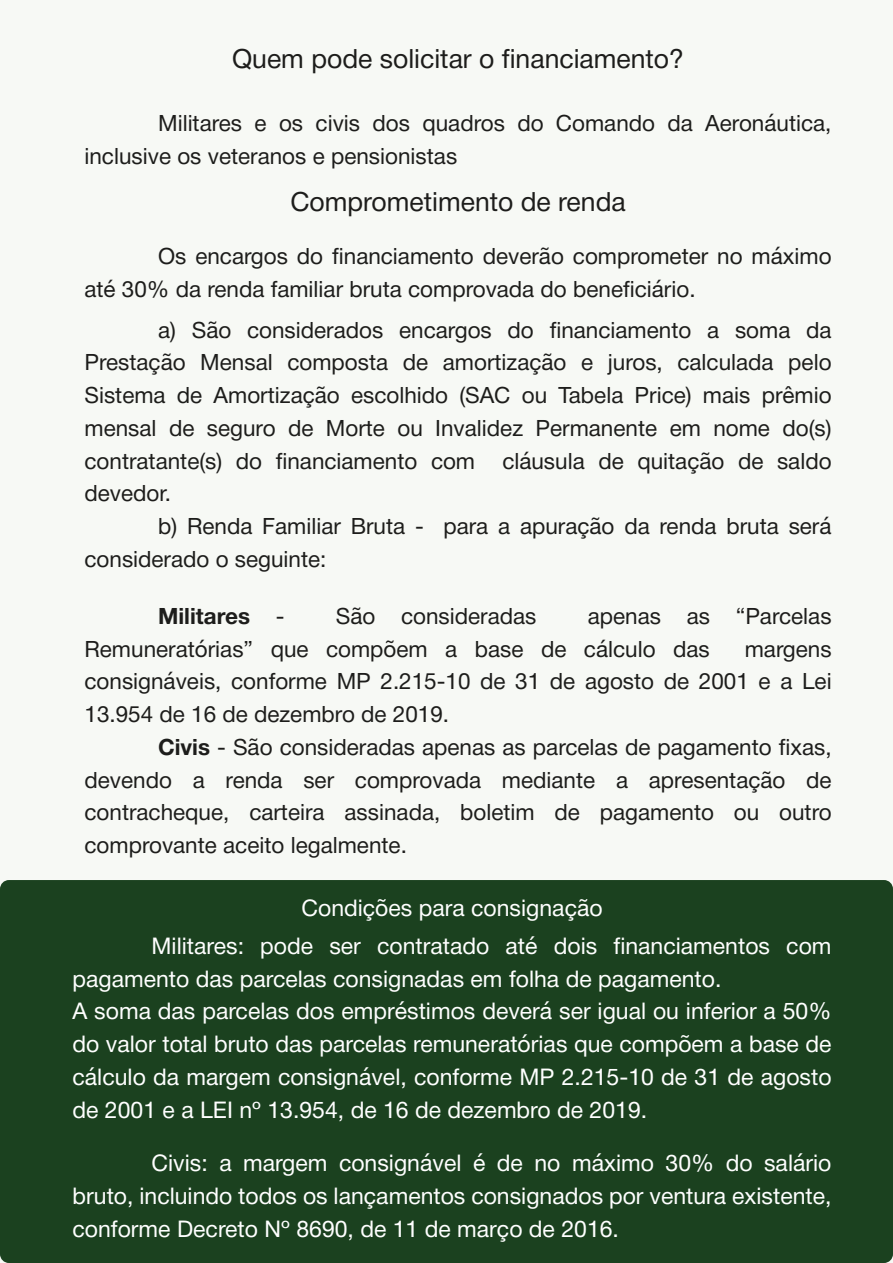
<style>
.page{position:relative;width:893px;height:1263px;background:#f7f9f5}
.page>*{position:absolute;margin:0;border:0;box-sizing:border-box;transform-origin:0 0}
.t1{font:26.55px "Helvetica Neue";color:#1d1d1b}
.t2{font:23.1px/32.8px "Helvetica Neue";color:#fff}
.t3{font:22.5px/32.7px "Helvetica Neue";color:#1d1d1b}
.t4{font:700 22.5px "Helvetica Neue";color:#1d1d1b}
.s1{font-weight:400}
.s2{font-weight:700}
</style>
<div class="page">
<div style="left:0;top:880px;width:893px;height:383px;background:#1b411f;border-radius:9px"></div>
<p class="t1" style="left:232px;top:39px;width:453px">Quem pode solicitar o financiamento?</p>
<p class="t3" style="left:84px;top:108px;width:748px;text-indent:74px">Militares e os civis dos quadros do Comando da Aeronáutica, inclusive os veteranos e pensionistas</p>
<p class="t1" style="left:290px;top:182px;width:337px">Comprometimento de renda</p>
<p class="t3" style="left:84px;top:241px;width:749px;text-indent:74px">Os encargos do financiamento deverão comprometer no máximo até 30% da renda familiar bruta comprovada do beneficiário.</p>
<p class="t3" style="left:85px;top:315px;width:749px;text-align:justify;text-indent:74px">a) São considerados encargos do financiamento a soma da Prestação Mensal composta de amortização e juros, calculada pelo Sistema de Amortização escolhido (SAC ou Tabela Price) mais prêmio mensal de seguro de Morte ou Invalidez Permanente em nome do(s) contratante(s) do financiamento com cláusula de quitação de saldo devedor.</p>
<p class="t3" style="left:85px;top:511px;width:748px;text-indent:74px">b) Renda Familiar Bruta - para a apuração da renda bruta será considerado o seguinte:</p>
<p class="t4" style="left:158px;top:598px;width:128px">Militares <span class="s1">-</span></p>
<p class="t3" style="left:336px;top:601px;width:202px">São consideradas</p>
<p class="t3" style="left:85px;top:601px;width:749px;text-indent:503px">apenas as “Parcelas<br>Remuneratórias” que compõem a base de cálculo das</p>
<p class="t3" style="left:85px;top:634px;width:749px;text-align:justify;text-indent:660px">margens consignáveis, conforme MP 2.215-10 de 31 de agosto de 2001 e a Lei 13.954 de 16 de dezembro de 2019.</p>
<p class="t3" style="left:85px;top:732px;width:749px;text-align:justify;text-indent:74px"><span class="s2">Civis</span> - São consideradas apenas as parcelas de pagamento fixas, devendo a renda ser comprovada mediante a apresentação de contracheque, carteira assinada, boletim de pagamento ou outro comprovante aceito legalmente.</p>
<p class="t2" style="left:152px;top:891px;width:681px;line-height:37.3px;text-indent:150px">Condições para consignação<br>Militares: pode ser contratado até dois financiamentos com</p>
<p class="t2" style="left:73px;top:963px;width:760px">pagamento das parcelas consignadas em folha de pagamento.<br>A soma das parcelas dos empréstimos deverá ser igual ou inferior a 50% do valor total bruto das parcelas remuneratórias que compõem a base de cálculo da margem consignável, conforme MP 2.215-10 de 31 de agosto de 2001 e a LEI nº 13.954, de 16 de dezembro de 2019.</p>
<p class="t2" style="left:73px;top:1147px;width:760px;text-align:justify;text-indent:79px">Civis: a margem consignável é de no máximo 30% do salário bruto, incluindo todos os lançamentos consignados por ventura existente, conforme Decreto Nº 8690, de 11 de março de 2016.</p>
</div>
